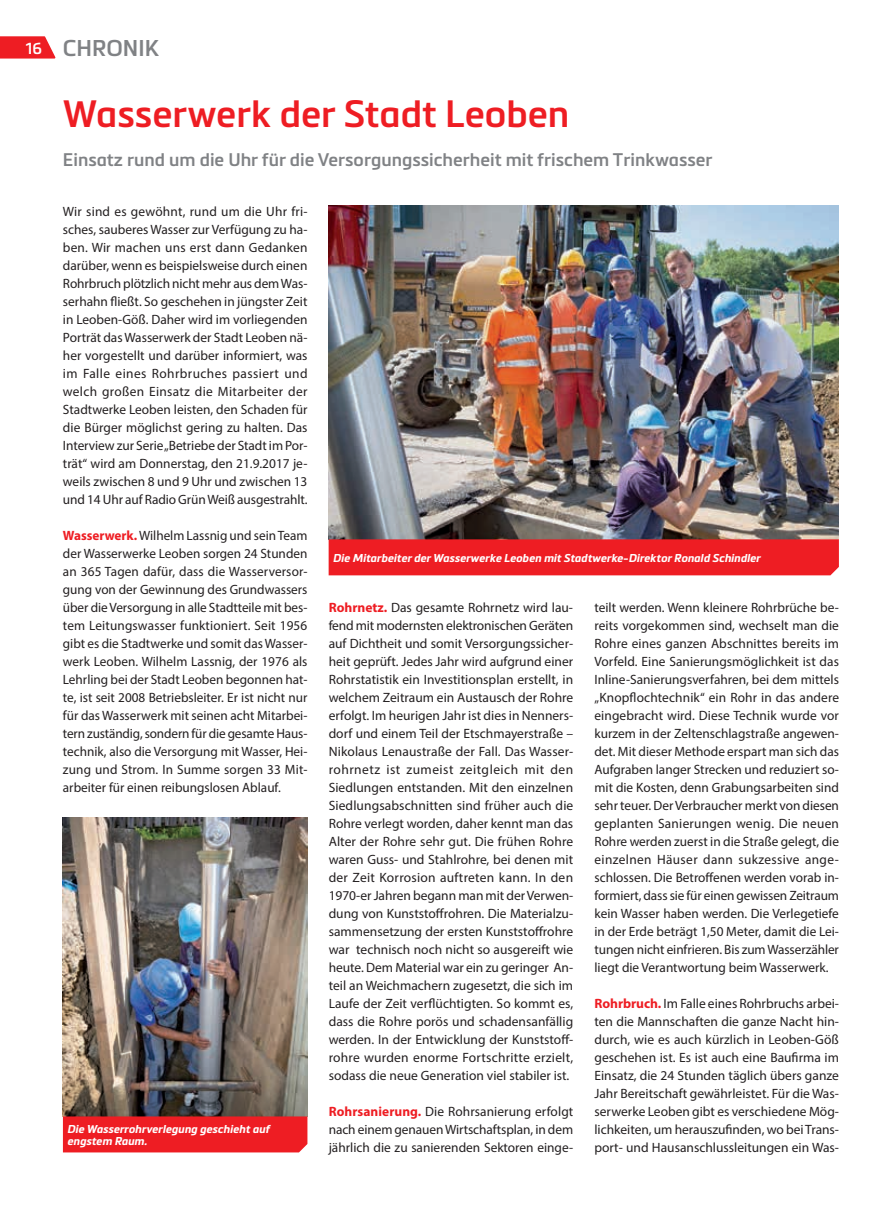
<style>
.page{position:relative;width:893px;height:1212px;background:#fff}
.page>*{position:absolute;margin:0;border:0;box-sizing:border-box;transform-origin:0 0}
.t1{font:600 37.5px "Metronic Pro";color:#ee1d23}
.t2{font:600 22.5px "Metronic Pro";color:#808285}
.t3{font:600 18px "Metronic Pro";color:#808285}
.t4{font:13.5px/18px "Myriad Pro";color:#231f20;text-align:justify}
.t5{font:italic 700 11.25px/12.8px "Metronic Pro";color:#fff}
.s1{font-size:15.75px;color:#fff}
.s2{font-weight:700;color:#ee1d23}
</style>
<div class="page">
<svg style="left:0;top:36px;width:55px;height:23px"></svg>
<img style="left:329px;top:206px;width:510px;height:333px">
<div style="left:329px;top:539px;width:510px;height:36px;background:#ee1d23"></div>
<img style="left:63px;top:818px;width:244px;height:298px">
<div style="left:63px;top:1116px;width:244px;height:36px;background:#ee1d23"></div>
<h2 class="t2" style="left:26px;top:34px;width:135px"><span class="s1">16</span> CHRONIK</h2>
<h1 class="t1" style="left:63px;top:91px;width:508px">Wasserwerk der Stadt Leoben</h1>
<h3 class="t3" style="left:63px;top:148px;width:651px">Einsatz rund um die Uhr für die Versorgungssicherheit mit frischem Trinkwasser</h3>
<p class="t4" style="left:63px;top:202px;width:246px">Wir sind es gewöhnt, rund um die Uhr fri&shy;sches, sauberes Wasser zur Verfügung zu ha&shy;ben. Wir machen uns erst dann Gedanken darüber, wenn es beispielsweise durch einen Rohrbruch plötzlich nicht mehr aus dem Was&shy;serhahn fließt. So geschehen in jüngster Zeit in Leoben-Göß. Daher wird im vorliegenden Porträt das Wasserwerk der Stadt Leoben nä&shy;her vorgestellt und darüber informiert, was im Falle eines Rohrbruches passiert und welch großen Einsatz die Mitarbeiter der Stadtwerke Leoben leisten, den Schaden für die Bürger möglichst gering zu halten. Das Interview zur Serie „Betriebe der Stadt im Por&shy;trät“ wird am Donnerstag, den 21.9.2017 je&shy;weils zwischen 8 und 9 Uhr und zwischen 13 und 14 Uhr auf Radio Grün Weiß ausgestrahlt.</p>
<p class="t4" style="left:63px;top:526px;width:246px"><span class="s2">Wasserwerk.</span> Wilhelm Lassnig und sein Team der Wasserwerke Leoben sorgen 24 Stunden an 365 Tagen dafür, dass die Wasserversor&shy;gung von der Gewinnung des Grundwassers über die Versorgung in alle Stadtteile mit bes&shy;tem Leitungswasser funktioniert. Seit 1956 gibt es die Stadtwerke und somit das Wasser&shy;werk Leoben. Wilhelm Lassnig, der 1976 als Lehrling bei der Stadt Leoben begonnen hat&shy;te, ist seit 2008 Betriebsleiter. Er ist nicht nur für das Wasserwerk mit seinen acht Mitarbei&shy;tern zuständig, sondern für die gesamte Haus&shy;technik, also die Versorgung mit Wasser, Hei&shy;zung und Strom. In Summe sorgen 33 Mit&shy;arbeiter für einen reibungslosen Ablauf.</p>
<p class="t5" style="left:67px;top:1122px;width:204px">Die Wasserrohrverlegung geschieht auf engstem Raum.</p>
<p class="t5" style="left:333px;top:551px;width:429px">Die Mitarbeiter der Wasserwerke Leoben mit Stadtwerke-Direktor Ronald Schindler</p>
<p class="t4" style="left:329px;top:598px;width:246px"><span class="s2">Rohrnetz.</span> Das gesamte Rohrnetz wird lau&shy;fend mit modernsten elektronischen Geräten auf Dichtheit und somit Versorgungssicher&shy;heit geprüft. Jedes Jahr wird aufgrund einer Rohrstatistik ein Investitionsplan erstellt, in welchem Zeitraum ein Austausch der Rohre erfolgt. Im heurigen Jahr ist dies in Nenners&shy;dorf und einem Teil der Etschmayerstraße – Nikolaus Lenaustraße der Fall. Das Wasser&shy;rohrnetz ist zumeist zeitgleich mit den Siedlungen entstanden. Mit den einzelnen Siedlungsabschnitten sind früher auch die Rohre verlegt worden, daher kennt man das Alter der Rohre sehr gut. Die frühen Rohre waren Guss- und Stahlrohre, bei denen mit der Zeit Korrosion auftreten kann. In den 1970-er Jahren begann man mit der Verwen&shy;dung von Kunststoffrohren. Die Materialzu&shy;sammensetzung der ersten Kunststoffrohre war technisch noch nicht so ausgereift wie heute. Dem Material war ein zu geringer An&shy;teil an Weichmachern zugesetzt, die sich im Laufe der Zeit verflüchtigten. So kommt es, dass die Rohre porös und schadensanfällig werden. In der Entwicklung der Kunststoff&shy;rohre wurden enorme Fortschritte erzielt, sodass die neue Generation viel stabiler ist.</p>
<p class="t4" style="left:329px;top:1102px;width:246px"><span class="s2">Rohrsanierung.</span> Die Rohrsanierung erfolgt nach einem genauen Wirtschaftsplan, in dem jährlich die zu sanierenden Sektoren einge-</p>
<p class="t4" style="left:594px;top:598px;width:246px">teilt werden. Wenn kleinere Rohrbrüche be&shy;reits vorgekommen sind, wechselt man die Rohre eines ganzen Abschnittes bereits im Vorfeld. Eine Sanierungsmöglichkeit ist das Inline-Sanierungsverfahren, bei dem mittels „Knopflochtechnik“ ein Rohr in das andere eingebracht wird. Diese Technik wurde vor kurzem in der Zeltenschlagstraße angewen&shy;det. Mit dieser Methode erspart man sich das Aufgraben langer Strecken und reduziert so&shy;mit die Kosten, denn Grabungsarbeiten sind sehr teuer. Der Verbraucher merkt von diesen geplanten Sanierungen wenig. Die neuen Rohre werden zuerst in die Straße gelegt, die einzelnen Häuser dann sukzessive ange&shy;schlossen. Die Betroffenen werden vorab in&shy;formiert, dass sie für einen gewissen Zeitraum kein Wasser haben werden. Die Verlegetiefe in der Erde beträgt 1,50 Meter, damit die Lei&shy;tungen nicht einfrieren. Bis zum Wasserzähler liegt die Verantwortung beim Wasserwerk.</p>
<p class="t4" style="left:594px;top:994px;width:246px"><span class="s2">Rohrbruch.</span> Im Falle eines Rohrbruchs arbei&shy;ten die Mannschaften die ganze Nacht hin&shy;durch, wie es auch kürzlich in Leoben-Göß geschehen ist. Es ist auch eine Baufirma im Einsatz, die 24 Stunden täglich übers ganze Jahr Bereitschaft gewährleistet. Für die Was&shy;serwerke Leoben gibt es verschiedene Mög&shy;lichkeiten, um herauszufinden, wo bei Trans&shy;port- und Hausanschlussleitungen ein Was-</p>
</div>
